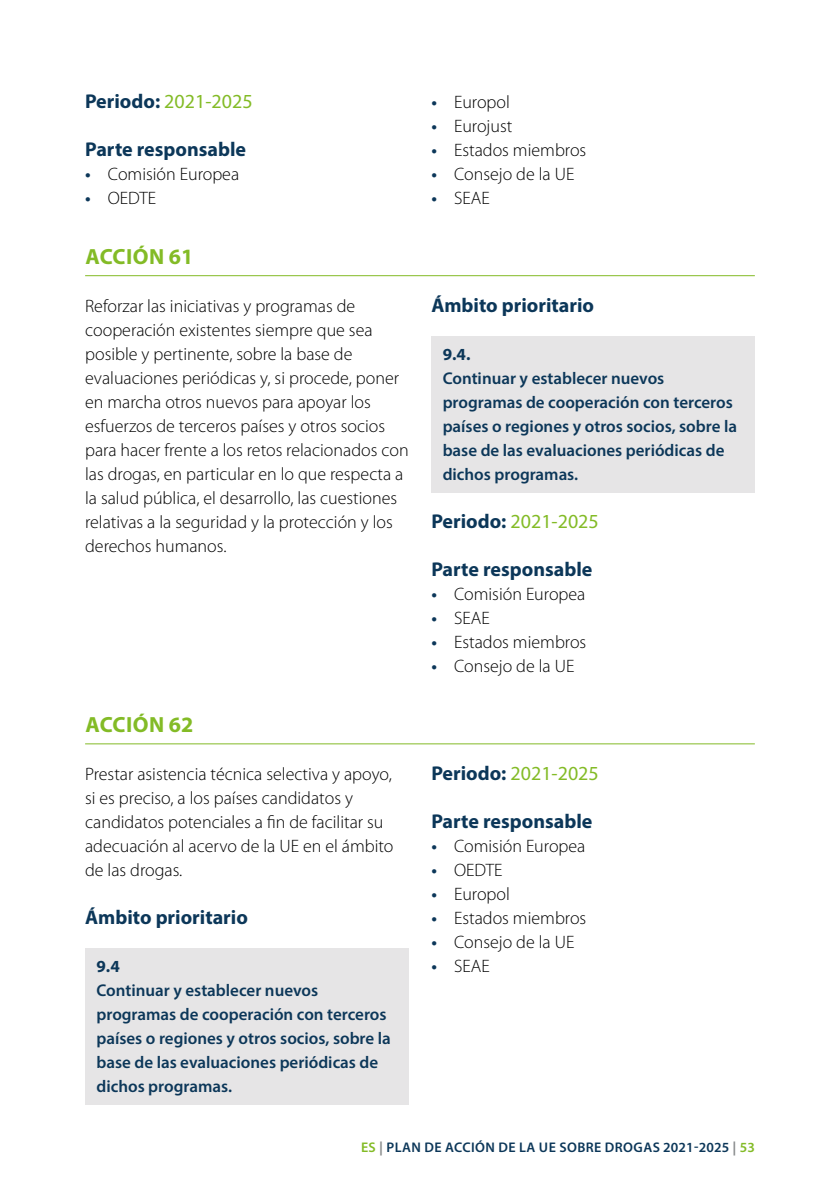
<style>
.page{position:relative;width:840px;height:1191px;background:#fff}
.page>*{position:absolute;margin:0;border:0;box-sizing:border-box;transform-origin:0 0}
.Title_Level_3{font:700 22px "Myriad Pro";letter-spacing:.01em;color:#83bb26}
.Title_Level_4{font:700 20px "Myriad Pro";color:#0c3759}
.Title_Level_4-2{font:20px "Myriad Pro";color:#83bb26}
.Body_text{font:300 18px/24px "Myriad Pro";color:#000}
.Body_wingding{font:600 17px/24px "Myriad Pro";color:#0c3759}
.t1{font:600 14px "Myriad Pro";letter-spacing:.03em;color:#0c3759}
.s1{font-weight:700;color:#0c3759}
.s2{font-weight:600;color:#0c3759}
.s3{font-weight:700}
.s4{color:#83bb26}
.s5{font-weight:700;color:#898b8c}
</style>
<div class="page">
<hr style="left:85px;top:275px;width:669px;height:1px;background:#83bb26">
<div style="left:431px;top:336px;width:323px;height:157px;background:#e6e5e6"></div>
<hr style="left:85px;top:743px;width:669px;height:1px;background:#83bb26">
<div style="left:85px;top:948px;width:323px;height:157px;background:#e6e5e6"></div>
<h5 class="Title_Level_4-2" style="left:85px;top:89px;width:169px"><span class="s1">Periodo:</span> 2021-2025</h5>
<h5 class="Title_Level_4" style="left:85px;top:136px;width:162px">Parte responsable</h5>
<p class="Body_text" style="left:85px;top:162px;width:155px"><span class="s2">•</span> Comisión Europea</p>
<p class="Body_text" style="left:85px;top:186px;width:73px"><span class="s2">•</span> OEDTE</p>
<p class="Body_text" style="left:431px;top:90px;width:80px"><span class="s2">•</span> Europol</p>
<p class="Body_text" style="left:431px;top:114px;width:82px"><span class="s2">•</span> Eurojust</p>
<p class="Body_text" style="left:431px;top:138px;width:156px"><span class="s2">•</span> Estados miembros</p>
<p class="Body_text" style="left:431px;top:162px;width:144px"><span class="s2">•</span> Consejo de la UE</p>
<p class="Body_text" style="left:431px;top:186px;width:60px"><span class="s2">•</span> SEAE</p>
<h4 class="Title_Level_3" style="left:85px;top:242px;width:109px">ACCIÓN 61</h4>
<p class="Body_text" style="left:85px;top:294px;width:325px">Reforzar las iniciativas y programas de cooperación existentes siempre que sea posible y pertinente, sobre la base de evaluaciones periódicas y, si procede, poner en marcha otros nuevos para apoyar los esfuerzos de terceros países y otros socios para hacer frente a los retos relacionados con las drogas, en particular en lo que respecta a la salud pública, el desarrollo, las cuestiones relativas a la seguridad y la protección y los derechos humanos.</p>
<h5 class="Title_Level_4" style="left:431px;top:292px;width:164px">Ámbito prioritario</h5>
<p class="Body_wingding" style="left:442px;top:342px;width:296px"><span class="s3">9.4.<br></span>Continuar y establecer nuevos programas de cooperación con terceros países o regiones y otros socios, sobre la base de las evaluaciones periódicas de dichos programas.</p>
<h5 class="Title_Level_4-2" style="left:431px;top:509px;width:169px"><span class="s1">Periodo:</span> 2021-2025</h5>
<h5 class="Title_Level_4" style="left:431px;top:556px;width:162px">Parte responsable</h5>
<p class="Body_text" style="left:431px;top:582px;width:155px"><span class="s2">•</span> Comisión Europea</p>
<p class="Body_text" style="left:431px;top:606px;width:60px"><span class="s2">•</span> SEAE</p>
<p class="Body_text" style="left:431px;top:630px;width:156px"><span class="s2">•</span> Estados miembros</p>
<p class="Body_text" style="left:431px;top:654px;width:144px"><span class="s2">•</span> Consejo de la UE</p>
<h4 class="Title_Level_3" style="left:85px;top:710px;width:109px">ACCIÓN 62</h4>
<p class="Body_text" style="left:85px;top:762px;width:310px">Prestar asistencia técnica selectiva y apoyo, si es preciso, a los países candidatos y candidatos potenciales a fin de facilitar su adecuación al acervo de la UE en el ámbito de las drogas.</p>
<h5 class="Title_Level_4" style="left:85px;top:904px;width:164px">Ámbito prioritario</h5>
<p class="Body_wingding" style="left:96px;top:954px;width:296px"><span class="s3">9.4<br></span>Continuar y establecer nuevos programas de cooperación con terceros países o regiones y otros socios, sobre la base de las evaluaciones periódicas de dichos programas.</p>
<h5 class="Title_Level_4-2" style="left:431px;top:761px;width:169px"><span class="s1">Periodo:</span> 2021-2025</h5>
<h5 class="Title_Level_4" style="left:431px;top:808px;width:162px">Parte responsable</h5>
<p class="Body_text" style="left:431px;top:834px;width:155px"><span class="s2">•</span> Comisión Europea</p>
<p class="Body_text" style="left:431px;top:858px;width:73px"><span class="s2">•</span> OEDTE</p>
<p class="Body_text" style="left:431px;top:882px;width:80px"><span class="s2">•</span> Europol</p>
<p class="Body_text" style="left:431px;top:906px;width:156px"><span class="s2">•</span> Estados miembros</p>
<p class="Body_text" style="left:431px;top:930px;width:144px"><span class="s2">•</span> Consejo de la UE</p>
<p class="Body_text" style="left:431px;top:954px;width:60px"><span class="s2">•</span> SEAE</p>
<p class="t1" style="left:361px;top:1138px;width:395px"><span class="s4">ES</span> <span class="s5">|</span> PLAN DE ACCIÓN DE LA UE SOBRE DROGAS 2021-2025 <span class="s5">|</span> <span class="s4">53</span></p>
</div>
